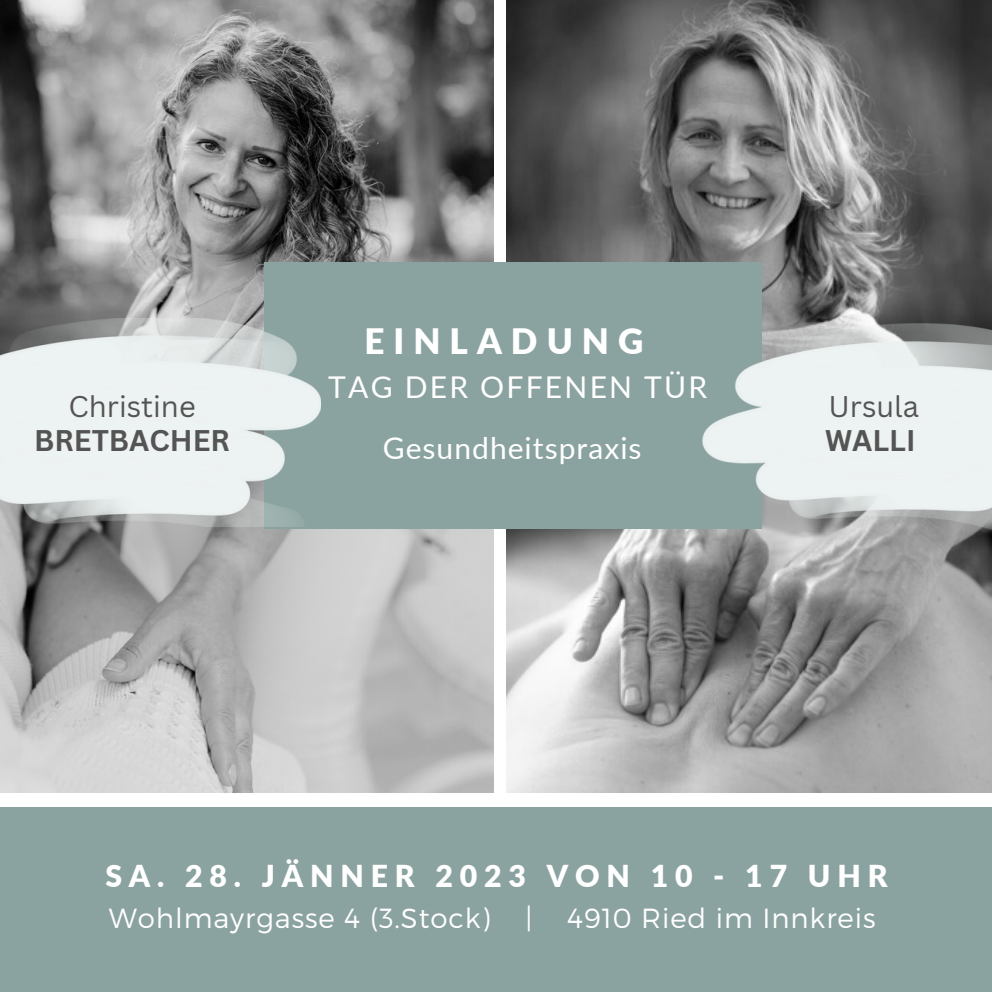
<style>
.page{position:relative;width:992px;height:992px;background:#fff}
.page>*{position:absolute;margin:0;border:0;box-sizing:border-box;transform-origin:0 0}
.t1{font:900 35px "Lato";letter-spacing:.26em;color:#fff}
.t2{font:900 30.25px "Lato";letter-spacing:.225em;color:#fff}
.t3{font:30px "Lato";letter-spacing:.035em;color:#fff}
.t4{font:30px "Lato";letter-spacing:.075em;color:#fff}
.t5{font:29px "Canva Sans";color:#545454}
.t6{font:700 29px "Canva Sans";color:#545454}
.t7{font:300 27.75px "Montserrat";letter-spacing:.035em;color:#fff}
</style>
<div class="page">
<img style="left:507px;top:528px;width:485px;height:265px">
<img style="left:507px;top:0;width:485px;height:324px">
<img style="left:0;top:0;width:494px;height:318px">
<img style="left:0;top:526px;width:494px;height:267px">
<div style="left:264px;top:262px;width:498px;height:266px;background:#8ba3a0"></div>
<img style="left:0;top:318px;width:320px;height:208px">
<div style="left:0;top:808px;width:992px;height:184px;background:#8ba3a0"></div>
<img style="left:703px;top:324px;width:289px;height:215px">
<p class="t5" style="left:69px;top:386px;width:129px">Christine</p>
<p class="t6" style="left:34px;top:420px;width:197px">BRETBACHER</p>
<p class="t1" style="left:364px;top:319px;width:281px">EINLADUNG</p>
<p class="t4" style="left:328px;top:368px;width:381px">TAG DER OFFENEN TÜR</p>
<p class="t5" style="left:828px;top:386px;width:92px">Ursula</p>
<p class="t3" style="left:383px;top:429px;width:260px">Gesundheitspraxis</p>
<p class="t6" style="left:825px;top:420px;width:92px">WALLI</p>
<p class="t2" style="left:105px;top:857px;width:784px">SA. 28. JÄNNER 2023 VON 10 - 17 UHR</p>
<p class="t7" style="left:109px;top:900px;width:383px">Wohlmayrgasse 4 (3.Stock)</p>
<p class="t7" style="left:525px;top:900px;width:8px">|</p>
<p class="t7" style="left:567px;top:900px;width:310px">4910 Ried im Innkreis</p>
</div>
